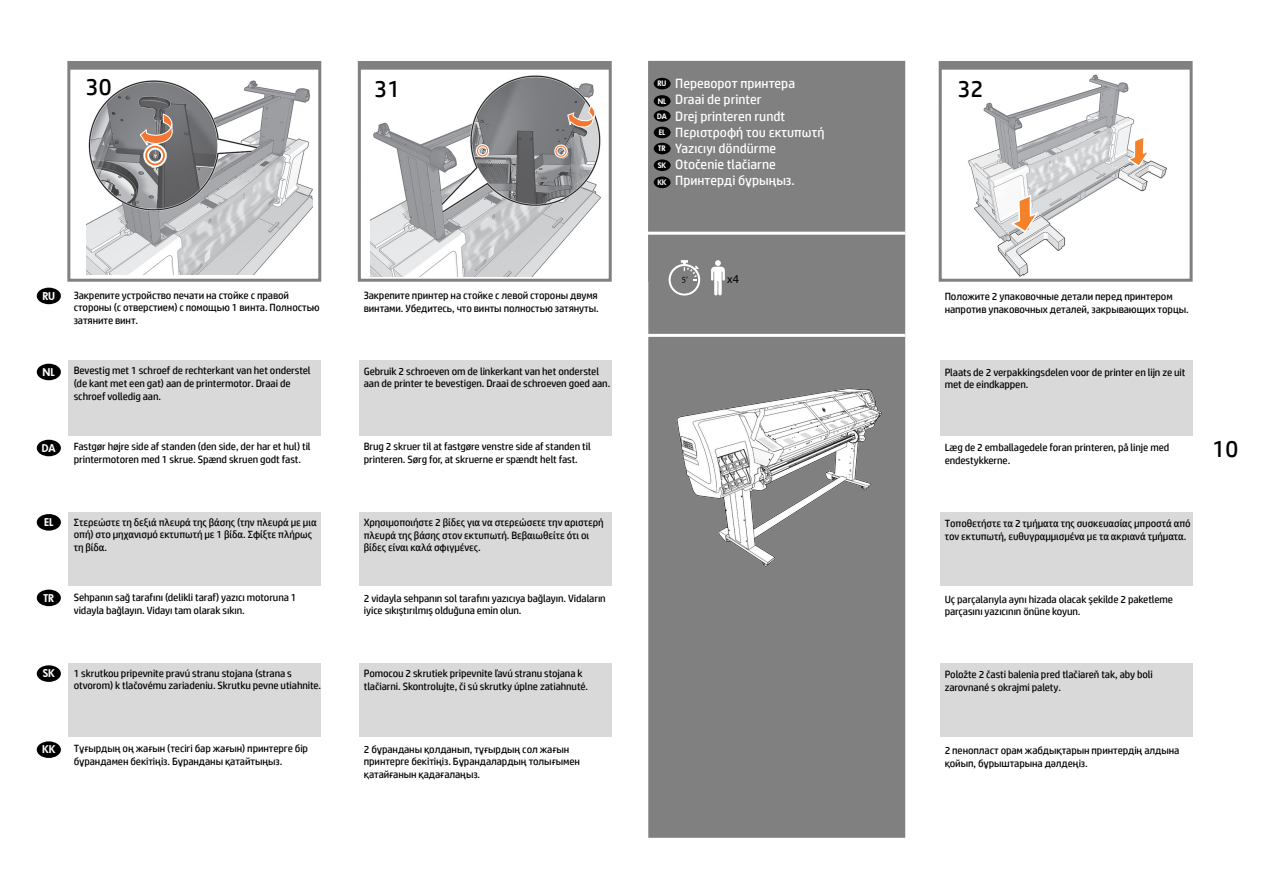
<style>
.page{position:relative;width:1266px;height:896px;background:#fff}
.page>*{position:absolute;margin:0;border:0;box-sizing:border-box;transform-origin:0 0}
.t1{font:24px "HP Simplified";color:#000}
.t2{font:13.5px/16.2px "HP Simplified";color:#fff}
.t3{font:12px "Myriad Pro";color:#000}
.t4{font:10.5px/12.6px "HP Simplified";letter-spacing:-.01em;color:#000}
.t5{font:10.5px "Futura Hv";color:#fff}
.t6{font:7.35px "Futura Hv";color:#fff}
</style>
<div class="page">
<svg style="left:71px;top:65px;width:246px;height:5px"></svg>
<div style="left:67px;top:61px;width:254px;height:221px;border:3px solid #808080"></div>
<svg style="left:362px;top:65px;width:246px;height:5px"></svg>
<div style="left:358px;top:61px;width:254px;height:221px;border:3px solid #808080"></div>
<svg style="left:943px;top:65px;width:245px;height:5px"></svg>
<div style="left:939px;top:61px;width:253px;height:221px;border:3px solid #808080"></div>
<div style="left:648px;top:61px;width:257px;height:777px;background:#808080;border:3px solid #808080"></div>
<hr style="left:648px;top:334px;width:257px;height:3px;background:#fff">
<hr style="left:648px;top:232px;width:257px;height:3px;background:#fff">
<svg style="left:711px;top:260px;width:14px;height:35px"></svg>
<svg style="left:669px;top:260px;width:31px;height:36px"></svg>
<img style="left:677px;top:388px;width:205px;height:179px">
<img style="left:86px;top:80px;width:227px;height:195px">
<img style="left:370px;top:75px;width:231px;height:201px">
<img style="left:968px;top:74px;width:199px;height:202px">
<svg style="left:567px;top:105px;width:29px;height:24px"></svg>
<div style="left:143px;top:144px;width:24px;height:23px;border:6px solid #fff;border-radius:50%"></div>
<div style="left:145px;top:146px;width:20px;height:19px;border:2px solid #f37730;border-radius:50%"></div>
<div style="left:476px;top:144px;width:13px;height:13px;border:3px solid #fff;border-radius:50%"></div>
<div style="left:477px;top:145px;width:11px;height:11px;border:1px solid #f37730;border-radius:50%"></div>
<div style="left:554px;top:144px;width:14px;height:14px;border:3px solid #fff;border-radius:50%"></div>
<div style="left:555px;top:146px;width:12px;height:11px;border:1px solid #f37730;border-radius:50%"></div>
<svg style="left:139px;top:113px;width:34px;height:35px"></svg>
<svg style="left:1006px;top:191px;width:37px;height:49px"></svg>
<svg style="left:1124px;top:133px;width:29px;height:40px"></svg>
<div style="left:68px;top:360px;width:252px;height:76px;background:#d9d9d9"></div>
<div style="left:359px;top:360px;width:253px;height:76px;background:#d9d9d9"></div>
<div style="left:940px;top:360px;width:252px;height:76px;background:#d9d9d9"></div>
<div style="left:68px;top:512px;width:252px;height:74px;background:#d9d9d9"></div>
<div style="left:359px;top:512px;width:253px;height:74px;background:#d9d9d9"></div>
<div style="left:940px;top:512px;width:252px;height:74px;background:#d9d9d9"></div>
<div style="left:68px;top:663px;width:252px;height:74px;background:#d9d9d9"></div>
<div style="left:359px;top:663px;width:253px;height:74px;background:#d9d9d9"></div>
<div style="left:940px;top:663px;width:252px;height:74px;background:#d9d9d9"></div>
<div style="left:37px;top:288px;width:24px;height:16px;background:#000;border-radius:50%"></div>
<div style="left:37px;top:590px;width:24px;height:16px;background:#000;border-radius:50%"></div>
<div style="left:37px;top:440px;width:24px;height:16px;background:#000;border-radius:50%"></div>
<div style="left:37px;top:514px;width:24px;height:17px;background:#000;border-radius:50%"></div>
<div style="left:37px;top:364px;width:24px;height:16px;background:#000;border-radius:50%"></div>
<div style="left:37px;top:665px;width:24px;height:17px;background:#000;border-radius:50%"></div>
<div style="left:37px;top:741px;width:24px;height:17px;background:#000;border-radius:50%"></div>
<div style="left:654px;top:78px;width:17px;height:11px;background:#000;border-radius:50%"></div>
<div style="left:654px;top:143px;width:17px;height:11px;background:#000;border-radius:50%"></div>
<div style="left:654px;top:110px;width:17px;height:12px;background:#000;border-radius:50%"></div>
<div style="left:654px;top:127px;width:17px;height:11px;background:#000;border-radius:50%"></div>
<div style="left:654px;top:95px;width:17px;height:12px;background:#000;border-radius:50%"></div>
<div style="left:654px;top:159px;width:17px;height:12px;background:#000;border-radius:50%"></div>
<div style="left:654px;top:177px;width:17px;height:11px;background:#000;border-radius:50%"></div>
<p class="t2" style="left:675px;top:75px;width:151px">Переворот принтера<br>Draai de printer<br>Drej printeren rundt<br>Περιστροφή του εκτυπωτή<br>Yazıcıyı döndürme<br>Otočenie tlačiarne<br>Принтерді бұрыңыз.</p>
<h1 class="t1" style="left:86px;top:71px;width:27px">30</h1>
<h1 class="t1" style="left:375px;top:73px;width:27px">31</h1>
<h1 class="t1" style="left:958px;top:73px;width:27px">32</h1>
<p class="t6" style="left:657px;top:79px;width:10px">RU</p>
<p class="t6" style="left:658px;top:96px;width:10px">NL</p>
<p class="t6" style="left:657px;top:111px;width:11px">DA</p>
<p class="t6" style="left:659px;top:127px;width:8px">EL</p>
<p class="t6" style="left:658px;top:143px;width:9px">TR</p>
<p class="t6" style="left:658px;top:160px;width:10px">SK</p>
<p class="t6" style="left:657px;top:177px;width:11px">KK</p>
<p class="t3" style="left:727px;top:271px;width:13px">x4</p>
<p class="t5" style="left:42px;top:289px;width:14px">RU</p>
<p class="t4" style="left:74px;top:289px;width:248px">Закрепите устройство печати на стойке с правой стороны (с отверстием) с помощью 1 винта. Полностью затяните винт.</p>
<p class="t4" style="left:364px;top:289px;width:236px">Закрепите принтер на стойке с левой стороны двумя винтами. Убедитесь, что винты полностью затянуты.</p>
<p class="t4" style="left:945px;top:290px;width:246px">Положите 2 упаковочные детали перед принтером напротив упаковочных деталей, закрывающих торцы.</p>
<p class="t5" style="left:43px;top:365px;width:14px">NL</p>
<p class="t4" style="left:74px;top:364px;width:238px">Bevestig met 1 schroef de rechterkant van het onderstel (de kant met een gat) aan de printermotor. Draai de schroef volledig aan.</p>
<p class="t4" style="left:364px;top:365px;width:248px">Gebruik 2 schroeven om de linkerkant van het onderstel aan de printer te bevestigen. Draai de schroeven goed aan.</p>
<p class="t4" style="left:945px;top:366px;width:242px">Plaats de 2 verpakkingsdelen voor de printer en lijn ze uit met de eindkappen.</p>
<p class="t5" style="left:42px;top:441px;width:15px">DA</p>
<p class="t4" style="left:74px;top:440px;width:238px">Fastgør højre side af standen (den side, der har et hul) til printermotoren med 1 skrue. Spænd skruen godt fast.</p>
<p class="t4" style="left:364px;top:440px;width:228px">Brug 2 skruer til at fastgøre venstre side af standen til printeren. Sørg for, at skruerne er spændt helt fast.</p>
<p class="t4" style="left:945px;top:441px;width:226px">Læg de 2 emballagedele foran printeren, på linje med endestykkerne.</p>
<h1 class="t1" style="left:1212px;top:433px;width:27px">10</h1>
<p class="t5" style="left:44px;top:515px;width:11px">EL</p>
<p class="t4" style="left:74px;top:515px;width:244px">Στερεώστε τη δεξιά πλευρά της βάσης (την πλευρά με μια οπή) στο μηχανισμό εκτυπωτή με 1 βίδα. Σφίξτε πλήρως τη βίδα.</p>
<p class="t4" style="left:364px;top:516px;width:241px">Χρησιμοποιήστε 2 βίδες για να στερεώσετε την αριστερή πλευρά της βάσης στον εκτυπωτή. Βεβαιωθείτε ότι οι βίδες είναι καλά σφιγμένες.</p>
<p class="t4" style="left:945px;top:517px;width:247px">Τοποθετήστε τα 2 τμήματα της συσκευασίας μπροστά από τον εκτυπωτή, ευθυγραμμισμένα με τα ακριανά τμήματα.</p>
<p class="t5" style="left:43px;top:591px;width:12px">TR</p>
<p class="t4" style="left:74px;top:591px;width:224px">Sehpanın sağ tarafını (delikli taraf) yazıcı motoruna 1 vidayla bağlayın. Vidayı tam olarak sıkın.</p>
<p class="t4" style="left:364px;top:591px;width:243px">2 vidayla sehpanın sol tarafını yazıcıya bağlayın. Vidaların iyice sıkıştırılmış olduğuna emin olun.</p>
<p class="t4" style="left:945px;top:593px;width:230px">Uç parçalarıyla aynı hizada olacak şekilde 2 paketleme parçasını yazıcının önüne koyun.</p>
<p class="t5" style="left:43px;top:666px;width:14px">SK</p>
<p class="t4" style="left:74px;top:667px;width:249px">1 skrutkou pripevnite pravú stranu stojana (strana s otvorom) k tlačovému zariadeniu. Skrutku pevne utiahnite.</p>
<p class="t4" style="left:364px;top:667px;width:226px">Pomocou 2 skrutiek pripevnite ľavú stranu stojana k tlačiarni. Skontrolujte, či sú skrutky úplne zatiahnuté.</p>
<p class="t4" style="left:945px;top:668px;width:210px">Položte 2 časti balenia pred tlačiareň tak, aby boli zarovnané s okrajmi palety.</p>
<p class="t5" style="left:42px;top:742px;width:15px">KK</p>
<p class="t4" style="left:74px;top:742px;width:236px">Тұғырдың оң жағын (тесігі бар жағын) принтерге бір бұрандамен бекітіңіз. Бұранданы қатайтыңыз.</p>
<p class="t4" style="left:364px;top:743px;width:218px">2 бұранданы қолданып, тұғырдың сол жағын принтерге бекітіңіз. Бұрандалардың толығымен қатайғанын қадағалаңыз.</p>
<p class="t4" style="left:945px;top:744px;width:236px">2 пенопласт орам жабдықтарын принтердің алдына қойып, бұрыштарына дәлдеңіз.</p>
</div>
